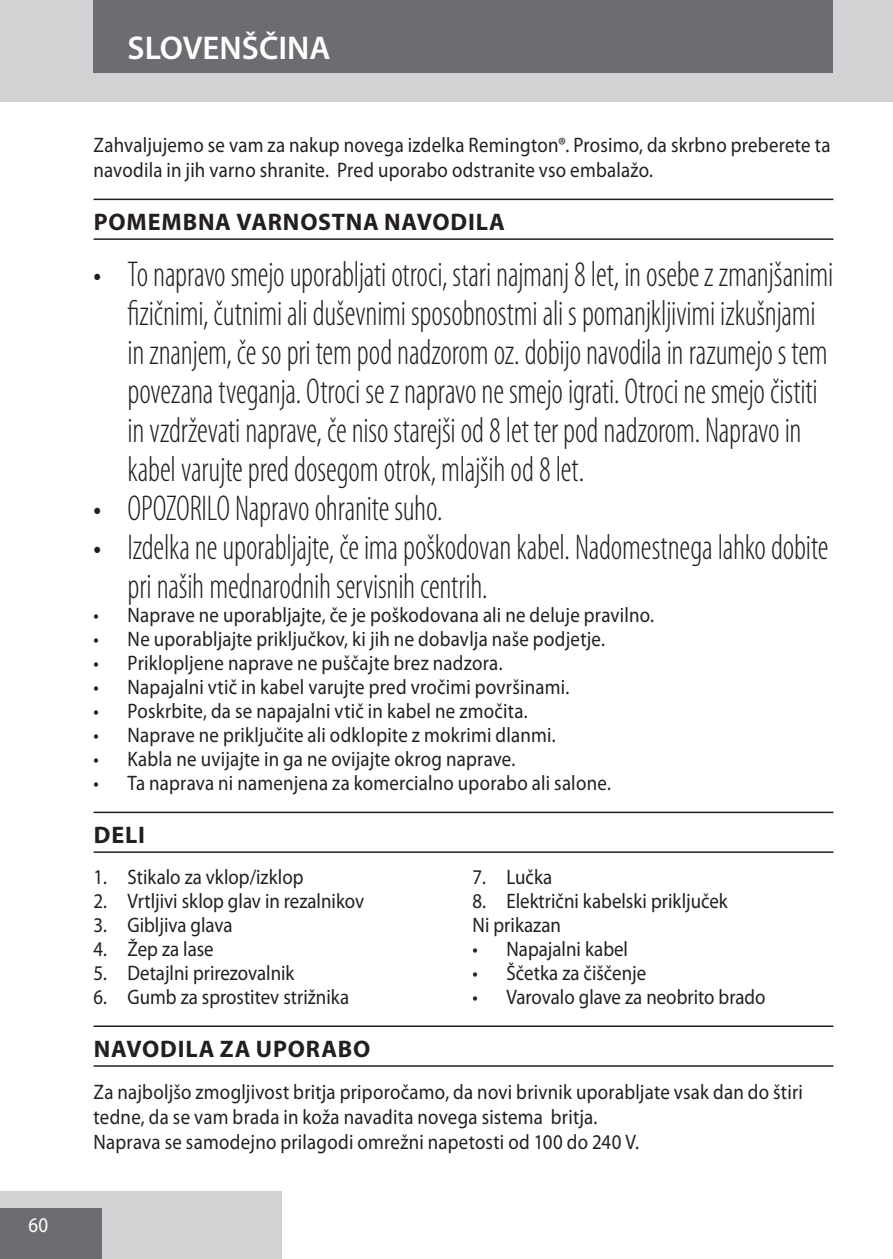
<style>
.page{position:relative;width:893px;height:1259px;background:#fff}
.page>*{position:absolute;margin:0;border:0;box-sizing:border-box;transform-origin:0 0}
.t1{font:300 condensed 36px/39px "Myriad Pro";letter-spacing:-.01em;color:#231f20;scale:.9 1}
.t2{font:600 33px "Myriad Pro";color:#fff}
.heading{font:700 24px "Myriad Pro";letter-spacing:.035em;color:#231f20}
.Default{font:21px/25.2px "Myriad Pro";letter-spacing:.01em;color:#231f20;scale:.9 1}
.Parts{font:21px "Myriad Pro";color:#231f20;scale:.9 1}
.t3{font:21px "Myriad Pro";color:#fff;scale:.9 1}
</style>
<div class="page">
<div style="left:0;top:0;width:893px;height:102px;background:#d1d2d4"></div>
<div style="left:0;top:1191px;width:282px;height:68px;background:#d1d2d4"></div>
<div style="left:0;top:1208px;width:102px;height:51px;background:#6c6d70"></div>
<div style="left:94px;top:0;width:739px;height:73px;background:#6c6d70"></div>
<hr style="left:94px;top:199px;width:739px;height:1px;background:#231f20">
<hr style="left:94px;top:238px;width:739px;height:2px;background:#231f20">
<hr style="left:94px;top:811px;width:739px;height:2px;background:#231f20">
<hr style="left:94px;top:851px;width:739px;height:2px;background:#231f20">
<hr style="left:94px;top:1025px;width:739px;height:2px;background:#231f20">
<hr style="left:94px;top:1065px;width:739px;height:1px;background:#231f20">
<p class="t3" style="left:28px;top:1212px;width:23px">60</p>
<p class="t2" style="left:128px;top:27px;width:204px">SLOVENŠČINA</p>
<p class="Default" style="left:94px;top:132px;width:820px">Zahvaljujemo se vam za nakup novega izdelka Remington®. Prosimo, da skrbno preberete ta navodila in jih varno shranite. Pred uporabo odstranite vso embalažo.</p>
<p class="heading" style="left:94px;top:206px;width:413px">POMEMBNA VARNOSTNA NAVODILA</p>
<p class="t1" style="left:128px;top:255px;width:786px;text-indent:-34px">• To napravo smejo uporabljati otroci, stari najmanj 8 let, in osebe z zmanjšanimi fizičnimi, čutnimi ali duševnimi sposobnostmi ali s pomanjkljivimi izkušnjami in znanjem, če so pri tem pod nadzorom oz. dobijo navodila in razumejo s tem povezana tveganja. Otroci se z napravo ne smejo igrati. Otroci ne smejo čistiti in vzdrževati naprave, če niso starejši od 8 let ter pod nadzorom. Napravo in kabel varujte pred dosegom otrok, mlajših od 8 let.</p>
<p class="t1" style="left:94px;top:489px;width:389px">• OPOZORILO Napravo ohranite suho.</p>
<p class="t1" style="left:128px;top:528px;width:780px;text-indent:-34px">• Izdelka ne uporabljajte, če ima poškodovan kabel. Nadomestnega lahko dobite pri naših mednarodnih servisnih centrih.</p>
<p class="Default" style="left:94px;top:602px;width:624px">• Naprave ne uporabljajte, če je poškodovana ali ne deluje pravilno.</p>
<p class="Default" style="left:94px;top:626px;width:570px">• Ne uporabljajte priključkov, ki jih ne dobavlja naše podjetje.</p>
<p class="Default" style="left:94px;top:650px;width:456px">• Priklopljene naprave ne puščajte brez nadzora.</p>
<p class="Default" style="left:94px;top:674px;width:530px">• Napajalni vtič in kabel varujte pred vročimi površinami.</p>
<p class="Default" style="left:94px;top:698px;width:484px">• Poskrbite, da se napajalni vtič in kabel ne zmočita.</p>
<p class="Default" style="left:94px;top:722px;width:515px">• Naprave ne priključite ali odklopite z mokrimi dlanmi.</p>
<p class="Default" style="left:94px;top:746px;width:470px">• Kabla ne uvijajte in ga ne ovijajte okrog naprave.</p>
<p class="Default" style="left:94px;top:770px;width:576px">• Ta naprava ni namenjena za komercialno uporabo ali salone.</p>
<p class="heading" style="left:94px;top:819px;width:53px">DELI</p>
<p class="Default" style="left:94px;top:864px;width:235px">1. Stikalo za vklop/izklop</p>
<p class="Default" style="left:94px;top:888px;width:302px">2. Vrtljivi sklop glav in rezalnikov</p>
<p class="Default" style="left:94px;top:912px;width:156px">3. Gibljiva glava</p>
<p class="Default" style="left:94px;top:936px;width:135px">4. Žep za lase</p>
<p class="Default" style="left:94px;top:960px;width:225px">5. Detajlni prirezovalnik</p>
<p class="Default" style="left:94px;top:984px;width:285px">6. Gumb za sprostitev strižnika</p>
<p class="Default" style="left:472px;top:864px;width:90px">7. Lučka</p>
<p class="Default" style="left:472px;top:888px;width:285px">8. Električni kabelski priključek</p>
<p class="Parts" style="left:472px;top:912px;width:100px">Ni prikazan</p>
<p class="Default" style="left:472px;top:936px;width:174px">• Napajalni kabel</p>
<p class="Default" style="left:472px;top:960px;width:195px">• Ščetka za čiščenje</p>
<p class="Default" style="left:472px;top:984px;width:327px">• Varovalo glave za neobrito brado</p>
<p class="heading" style="left:94px;top:1033px;width:278px">NAVODILA ZA UPORABO</p>
<p class="Default" style="left:94px;top:1079px;width:790px">Za najboljšo zmogljivost britja priporočamo, da novi brivnik uporabljate vsak dan do štiri tedne, da se vam brada in koža navadita novega sistema britja.</p>
<p class="Default" style="left:94px;top:1129px;width:608px">Naprava se samodejno prilagodi omrežni napetosti od 100 do 240 V.</p>
</div>
